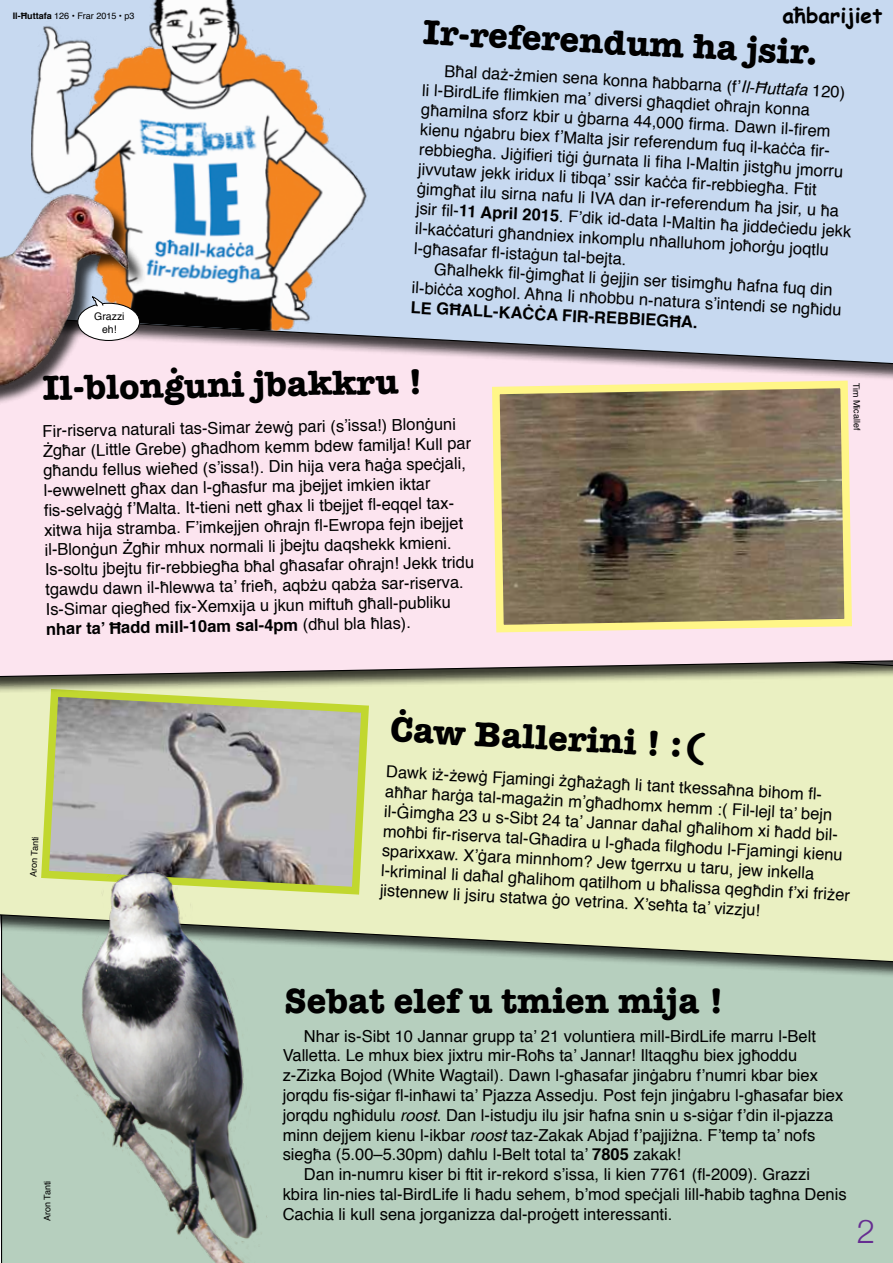
<style>
.page{position:relative;width:893px;height:1263px;background:#fff}
.page>*{position:absolute;margin:0;border:0;box-sizing:border-box;transform-origin:0 0}
.t1{font:700 36px "American Typewriter";color:#000}
.t2{font:300 33px "Helvetica Neue";color:#662d91}
.t3{font:700 21px "Comic Sans MS";color:#000}
.t4{font:16.5px/19.8px "Helvetica";color:#000}
.t5{font:700 16.5px "Helvetica";color:#000}
.t6{font:10.5px/12.6px "Helvetica";color:#000;text-align:center}
.t7{font:9px "Helvetica";color:#000}
.s1{font-weight:700}
.s2{font-style:italic}
</style>
<div class="page">
<div style="left:1px;top:979px;width:892px;height:284px;background:#b6cfbe"></div>
<div style="left:0;top:618px;width:893px;height:361px;background:#000;opacity:.75"></div>
<div style="left:0;top:694px;width:893px;height:270px;background:#eaf0c2"></div>
<svg style="left:37px;top:694px;width:336px;height:204px;background:#b3b5a1"></svg>
<img style="left:2px;top:859px;width:329px;height:404px">
<div style="left:0;top:279px;width:893px;height:415px;background:#000;opacity:.75"></div>
<div style="left:0;top:382px;width:893px;height:296px;background:#fce4ef"></div>
<svg style="left:488px;top:382px;width:368px;height:254px;background:#8a7c65"></svg>
<div style="left:0;top:0;width:893px;height:382px;background:#000;opacity:.75"></div>
<svg style="left:0;top:0;width:893px;height:366px;background:#c5d4ea"></svg>
<img style="left:30px;top:0;width:342px;height:336px">
<div style="left:0;top:197px;width:147px;height:210px;background:#000;opacity:.75"></div>
<img style="left:0;top:190px;width:136px;height:201px">
<div style="left:78px;top:303px;width:62px;height:37px;background:#fff;border-radius:50%"></div>
<div style="left:77px;top:303px;width:63px;height:38px;border:1px solid #000;border-radius:50%"></div>
<svg style="left:88px;top:294px;width:17px;height:13px"></svg>
<p class="t7" style="left:13px;top:9px;width:123px"><span class="s1">Il-Ħuttafa</span> 126 • Frar 2015 • p3</p>
<p class="t3" style="left:782px;top:-1px;width:101px">aħbarijiet</p>
<p class="t4" style="left:424px;top:61px;width:440px;text-indent:21px;rotate:3deg">Bħal daż-żmien sena konna ħabbarna (f’<span class="s2">Il-Ħuttafa</span> 120)<br>li l-BirdLife fl imkien ma’ diversi għaqdiet oħrajn konna għamilna sforz kbir u ġbarna 44,000 fi rma. Dawn il-fi rem kienu nġabru biex f’Malta jsir referendum fuq il-kaċċa fi r&shy;rebbiegħa. Jiġifi eri tiġi ġurnata li fi ha l-Maltin jistgħu jmorru jivvutaw jekk iridux li tibqa’ ssir kaċċa fi r-rebbiegħa. Ftit ġimgħat ilu sirna nafu li IVA dan ir-referendum ħa jsir, u ħa jsir fi l-<span class="s1">11 April 2015</span>. F’dik id-data l-Maltin ħa jiddeċiedu jekk il-kaċċaturi għandniex inkomplu nħalluhom joħorġu joqtlu l-għasafar fl -istaġun tal-bejta.</p>
<h1 class="t1" style="left:425px;top:1px;width:397px;rotate:3deg">Ir-referendum ħa jsir.</h1>
<p class="t4" style="left:431px;top:104px;width:418px">Dawk iż-żewġ fjamingi żgħażagħ li tant tkessaħna bihom fl-aħħar ħarġa tal-magażin m’għadhomx hemm. Fil-lejl ta’ bejn il-Ġimgħa 23 u s-Sibt 24 ta’ Jannar daħlu xi nies bil&shy;moħbi fir-riserva tal-Għadira u l-għada filgħodu l-fjamingi kienu sparixxaw. X’ġara minnhom? Jew tgerrxu minn<br>min daħal biex jipprova jaqbadhom u taru, jew inkella l-kriminal li daħal għalihom qatilhom, u bħalissa qegħdin f’xi friżer jistennew li jsiru statwa mejta. X’seħta ta’ vizzju!</p>
<p class="t4" style="left:413px;top:258px;width:432px;text-indent:21px;rotate:3deg">Għalhekk fi l-ġimgħat li ġejjin ser tisimgħu ħafna fuq din il-biċċa xogħol. Aħna li nħobbu n-natura s’intendi se ngħidu</p>
<p class="t5" style="left:412px;top:294px;width:289px;rotate:3deg">LE GĦALL-KAĊĊA FIR-REBBIEGĦA.</p>
<p class="t6" style="left:94px;top:311px;width:32px">Grazzi eh!</p>
<h1 class="t1" style="left:42px;top:357px;width:382px;rotate:-1deg">Il-blonġuni jbakkru !</h1>
<p class="t4" style="left:42px;top:422px;width:431px;rotate:-1deg">Fir-riserva naturali tas-Simar żewġ pari (s’issa!) Blonġuni Żgħar (Little Grebe) għadhom kemm bdew familja! Kull par għandu fellus wieħed (s’issa!). Din hija vera ħaġa speċjali, l-ewwelnett għax dan l-għasfur ma jbejjet imkien iktar<br>fi s-selvaġġ f’Malta. It-tieni nett għax li tbejjet fl -eqqel tax&shy;xitwa hija stramba. F’imkejjen oħrajn fl -Ewropa fejn ibejjet il-Blonġun Żgħir mhux normali li jbejtu daqshekk kmieni.<br>Is-soltu jbejtu fi r-rebbiegħa bħal għasafar oħrajn! Jekk tridu tgawdu dawn il-ħlewwa ta’ frieħ, aqbżu qabża sar-riserva.<br>Is-Simar qiegħed fi x-Xemxija u jkun miftuħ għall-publiku <span class="s1">nhar ta’ Ħadd mill-10am sal-4pm</span> (dħul bla ħlas).</p>
<p class="t7" style="left:863px;top:382px;width:49px;rotate:89deg">Tim Micallef</p>
<p class="t7" style="left:26px;top:877px;width:42px;rotate:-87deg">Aron Tanti</p>
<p class="t7" style="left:41px;top:1221px;width:42px;rotate:-90deg">Aron Tanti</p>
<h1 class="t1" style="left:392px;top:698px;width:317px;rotate:3deg">Ċaw Ballerini ! :(</h1>
<p class="t4" style="left:387px;top:762px;width:471px;rotate:3deg">Dawk iż-żewġ Fjamingi żgħażagħ li tant tkessaħna bihom fl - aħħar ħarġa tal-magażin m’għadhomx hemm :( Fil-lejl ta’ bejn il-Ġimgħa 23 u s-Sibt 24 ta’ Jannar daħal għalihom xi ħadd bil&shy;moħbi fi r-riserva tal-Għadira u l-għada fi lgħodu l-Fjamingi kienu sparixxaw. X’ġara minnhom? Jew tgerrxu u taru, jew inkella l-kriminal li daħal għalihom qatilhom u bħalissa qegħdin f’xi friżer jistennew li jsiru statwa ġo vetrina. X’seħta ta’ vizzju!</p>
<h1 class="t1" style="left:284px;top:970px;width:441px">Sebat elef u tmien mija !</h1>
<p class="t4" style="left:304px;top:1026px;width:513px">Nhar is-Sibt 10 Jannar grupp ta’ 21 voluntiera mill-BirdLife marru l-Belt</p>
<p class="t4" style="left:283px;top:1046px;width:516px">Valletta. Le mhux biex jixtru mir-Roħs ta’ Jannar! Iltaqgħu biex jgħoddu</p>
<p class="t4" style="left:283px;top:1066px;width:537px">z-Zizka Bojod (White Wagtail). Dawn l-għasafar jinġabru f’numri kbar biex</p>
<p class="t4" style="left:283px;top:1086px;width:562px">jorqdu fis-siġar fl-inħawi ta’ Pjazza Assedju. Post fejn jinġabru l-għasafar biex</p>
<p class="t4" style="left:283px;top:1105px;width:552px">jorqdu ngħidulu <span class="s2">roost</span>. Dan l-istudju ilu jsir ħafna snin u s-siġar f’din il-pjazza</p>
<p class="t4" style="left:283px;top:1125px;width:534px">minn dejjem kienu l-ikbar <span class="s2">roost</span> taz-Zakak Abjad f’pajjiżna. F’temp ta’ nofs</p>
<p class="t4" style="left:283px;top:1145px;width:400px">siegħa (5.00–5.30pm) daħlu l-Belt total ta’ <span class="s1">7805</span> zakak!</p>
<p class="t4" style="left:304px;top:1165px;width:508px">Dan in-numru kiser bi ftit ir-rekord s’issa, li kien 7761 (fl-2009). Grazzi</p>
<p class="t4" style="left:283px;top:1185px;width:565px">kbira lin-nies tal-BirdLife li ħadu sehem, b’mod speċjali lill-ħabib tagħna Denis</p>
<p class="t4" style="left:283px;top:1204px;width:391px">Cachia li kull sena jorganizza dal-proġett interessanti.</p>
<h2 class="t2" style="left:857px;top:1204px;width:20px">2</h2>
</div>
